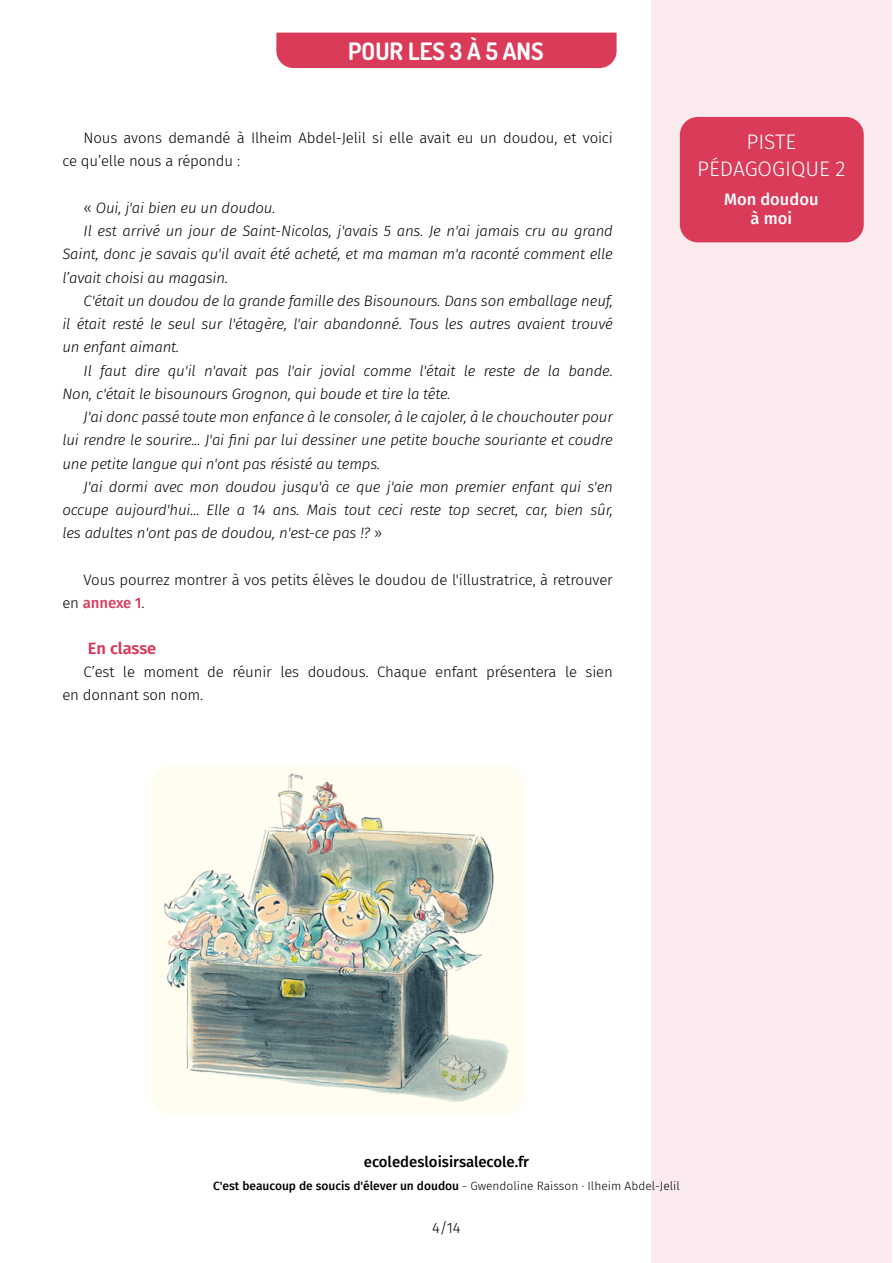
<style>
.page{position:relative;width:893px;height:1263px;background:#fff}
.page>*{position:absolute;margin:0;border:0;box-sizing:border-box;transform-origin:0 0}
.t1{font:700 24px "Dosis";color:#fff}
.t2{font:300 21px/27px "Fira Sans";color:#fff;text-align:center}
.t3{font:500 16.5px/19.8px "Fira Sans";color:#fff;text-align:center}
.t4{font:600 16.5px "Fira Sans";letter-spacing:-.005em;color:#da3b59}
.t5{font:italic 300 15px "Fira Sans";letter-spacing:-.01em;color:#000}
.t6{font:300 15px/23.2px "Fira Sans";letter-spacing:-.01em;color:#000}
.t7{font:500 15px "Fira Sans";color:#000}
.t8{font:500 12px "Fira Sans";color:#000}
.s1{font-style:normal}
.s2{font-weight:500;color:#da3b59}
.s3{font-weight:300}
</style>
<div class="page">
<div style="left:651px;top:0;width:241px;height:1263px;background:#faeaee"></div>
<div style="left:680px;top:117px;width:184px;height:125px;background:#da3b59;border-radius:18px"></div>
<div style="left:276px;top:33px;width:341px;height:35px;background:#da3b59"></div>
<img style="left:152px;top:766px;width:373px;height:349px">
<h1 class="t1" style="left:348px;top:35px;width:197px">POUR LES 3 À 5 ANS</h1>
<p class="t6" style="left:62px;top:126px;width:552px;text-indent:21px">Nous avons demandé à Ilheim Abdel-Jelil si elle avait eu un doudou, et voici ce qu’elle nous a répondu :</p>
<p class="t5" style="left:84px;top:197px;width:193px"><span class="s1">«</span> Oui, j'ai bien eu un doudou.</p>
<p class="t5" style="left:84px;top:220px;width:531px">Il est arrivé un jour de Saint-Nicolas, j'avais 5 ans. Je n'ai jamais cru au grand</p>
<p class="t5" style="left:62px;top:243px;width:552px">Saint, donc je savais qu'il avait été acheté, et ma maman m'a raconté comment elle</p>
<p class="t5" style="left:62px;top:267px;width:167px">l’avait choisi au magasin.</p>
<p class="t5" style="left:84px;top:290px;width:531px">C'était un doudou de la grande famille des Bisounours. Dans son emballage neuf,</p>
<p class="t5" style="left:62px;top:313px;width:552px">il était resté le seul sur l'étagère, l'air abandonné. Tous les autres avaient trouvé</p>
<p class="t5" style="left:62px;top:336px;width:119px">un enfant aimant.</p>
<p class="t5" style="left:84px;top:360px;width:531px">Il faut dire qu'il n'avait pas l'air jovial comme l'était le reste de la bande.</p>
<p class="t5" style="left:62px;top:383px;width:390px">Non, c'était le bisounours Grognon, qui boude et tire la tête.</p>
<p class="t5" style="left:84px;top:406px;width:531px">J'ai donc passé toute mon enfance à le consoler, à le cajoler, à le chouchouter pour</p>
<p class="t5" style="left:62px;top:429px;width:552px">lui rendre le sourire... J'ai fini par lui dessiner une petite bouche souriante et coudre</p>
<p class="t5" style="left:62px;top:453px;width:319px">une petite langue qui n'ont pas résisté au temps.</p>
<p class="t5" style="left:84px;top:476px;width:531px">J'ai dormi avec mon doudou jusqu'à ce que j'aie mon premier enfant qui s'en</p>
<p class="t5" style="left:62px;top:499px;width:552px">occupe aujourd'hui... Elle a 14 ans. Mais tout ceci reste top secret, car, bien sûr,</p>
<p class="t5" style="left:62px;top:522px;width:321px">les adultes n'ont pas de doudou, n'est-ce pas !? <span class="s1">»</span></p>
<p class="t6" style="left:62px;top:568px;width:552px;text-indent:21px">Vous pourrez montrer à vos petits élèves le doudou de l'illustratrice, à retrouver en <span class="s2">annexe 1</span>.</p>
<p class="t4" style="left:88px;top:634px;width:70px">En classe</p>
<p class="t6" style="left:62px;top:660px;width:552px;text-indent:21px">C’est le moment de réunir les doudous. Chaque enfant présentera le sien en donnant son nom.</p>
<h2 class="t2" style="left:697px;top:128px;width:150px">PISTE<br>PÉDAGOGIQUE 2</h2>
<p class="t3" style="left:724px;top:188px;width:96px">Mon doudou à moi</p>
<p class="t7" style="left:364px;top:1150px;width:167px">ecoledesloisirsalecole.fr</p>
<p class="t8" style="left:213px;top:1176px;width:468px">C'est beaucoup de soucis d'élever un doudou <span class="s3">- Gwendoline Raisson · Ilheim Abdel-Jelil</span></p>
<p class="t6" style="left:432px;top:1216px;width:30px">4/14</p>
</div>
